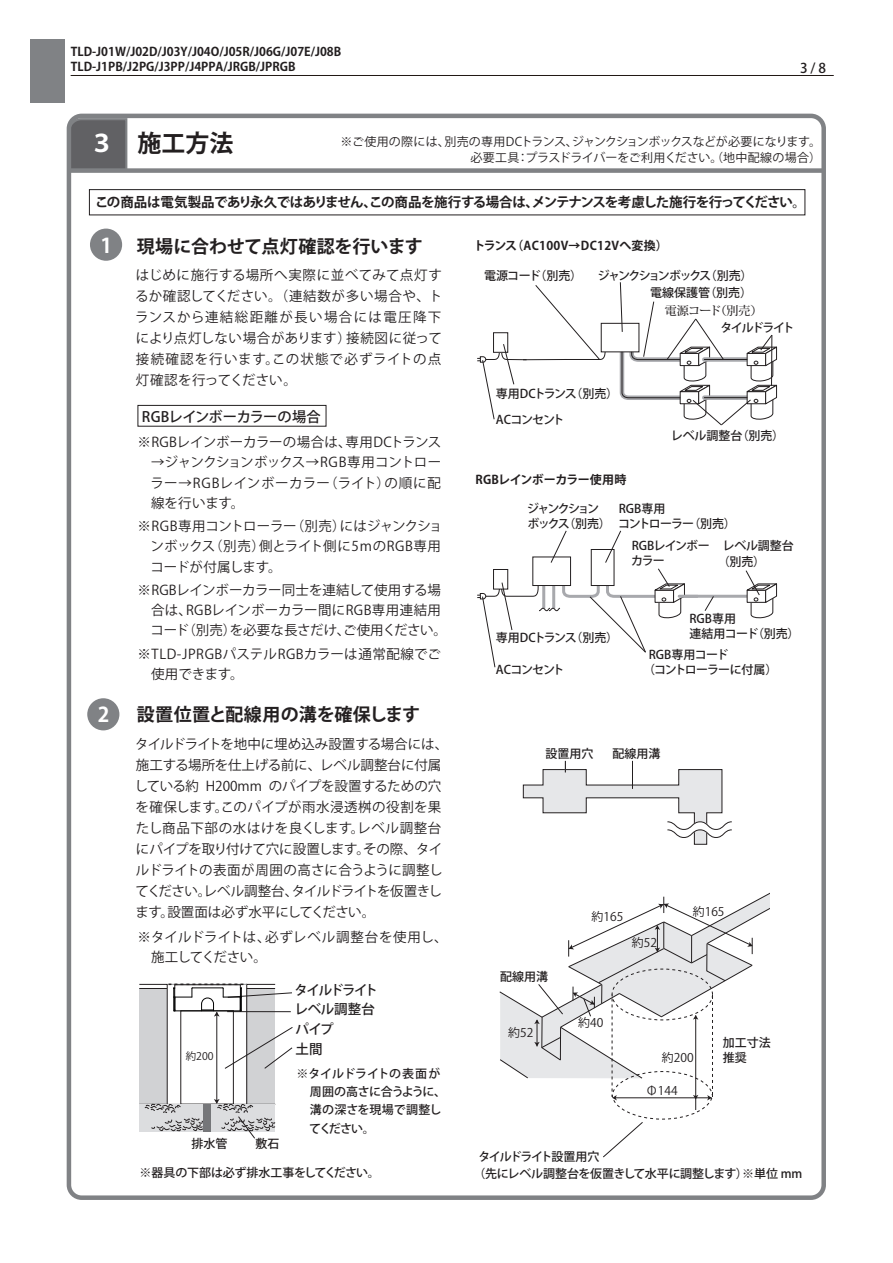
<style>
.page{position:relative;width:893px;height:1263px;background:#fff}
.page>*{position:absolute;margin:0;border:0;box-sizing:border-box;transform-origin:0 0}
.t1{font:700 24px "Koz Go Pro";color:#231f20}
.t2{font:700 24px "Koz Go Pro";color:#fff}
.t3{font:700 20.25px "Koz Go Pro";color:#fff}
.t4{font:700 18px "Koz Go Pro";letter-spacing:-.005em;color:#231f20}
.t5{font:700 18px "Koz Go Pro";letter-spacing:.015em;color:#231f20}
.t6{font:500 14.25px "Koz Go Pro";letter-spacing:-.025em;color:#231f20}
.t7{font:13.5px/21px "Koz Go Pro";color:#231f20;text-align:justify}
.t8{font:700 13.5px "Koz Go Pro";letter-spacing:-.045em;color:#231f20}
.t9{font:13.5px/20.2px "Koz Go Pro";letter-spacing:.04em;color:#231f20}
.t10{font:500 13.5px/19.5px "Koz Go Pro";letter-spacing:-.07em;color:#231f20}
.t11{font:500 12px/18px "Koz Go Pro";letter-spacing:-.025em;color:#231f20}
.t12{font:12px/16.5px "Koz Go Pro";color:#231f20;text-align:right}
.t13{font:700 12px/15px "Koz Go Pro";color:#231f20}
.t14{font:500 12px/15px "Koz Go Pro";letter-spacing:-.05em;color:#231f20}
.t15{font:500 12px "Koz Go Pro";letter-spacing:-.06em;color:#231f20}
.t16{font:700 12px "Koz Go Pro";letter-spacing:.025em;color:#231f20}
.t17{font:500 12px/16.5px "Koz Go Pro";letter-spacing:-.005em;color:#231f20}
.t18{font:500 12px "Koz Go Pro";letter-spacing:-.15em;color:#231f20}
.t19{font:500 12px/15px "Koz Go Pro";letter-spacing:-.155em;color:#231f20}
.t20{font:500 12px/15px "Koz Go Pro";color:#231f20}
.t21{font:700 12px "Koz Go Pro";letter-spacing:-.035em;color:#231f20}
.t22{font:500 12px "Koz Go Pro";letter-spacing:-.09em;color:#231f20}
.t23{font:500 12px/15px "Koz Go Pro";letter-spacing:-.07em;color:#231f20}
.t24{font:500 12px "Koz Min Pr 6 N";letter-spacing:-.05em;color:#231f20}
.t25{font:500 12px "Koz Go Pro";letter-spacing:-.115em;color:#231f20}
.t26{font:10.5px "Koz Go Pro";color:#231f20}
</style>
<div class="page">
<div style="left:30px;top:39px;width:34px;height:64px;background:#808285"></div>
<hr style="left:71px;top:75px;width:763px;height:1px;background:#211814">
<svg style="left:72px;top:119px;width:56px;height:49px"></svg>
<div style="left:67px;top:114px;width:759px;height:1086px;border:4px solid #808285;border-radius:13px"></div>
<div style="left:69px;top:168px;width:755px;height:5px;background:#808285"></div>
<div style="left:90px;top:229px;width:32px;height:32px;background:#808285;border-radius:50%"></div>
<div style="left:87px;top:698px;width:32px;height:32px;background:#808285;border-radius:50%"></div>
<hr style="left:523px;top:359px;width:43px;height:1px;background:#231f20">
<div style="left:493px;top:332px;width:15px;height:21px;border:1px solid #231f20"></div>
<svg style="left:477px;top:344px;width:50px;height:76px"></svg>
<div style="left:601px;top:323px;width:38px;height:29px;border:1px solid #231f20"></div>
<svg style="left:535px;top:285px;width:71px;height:75px"></svg>
<hr style="left:679px;top:595px;width:87px;height:3px;background:#a8a9ad">
<svg style="left:745px;top:570px;width:33px;height:48px"></svg>
<svg style="left:617px;top:282px;width:161px;height:143px"></svg>
<div style="left:89px;top:189px;width:716px;height:26px;border:1px solid #231f20"></div>
<div style="left:138px;top:405px;width:188px;height:22px;border:1px solid #231f20"></div>
<div style="left:694px;top:830px;width:13px;height:14px;background:#e6e7e9"></div>
<div style="left:694px;top:829px;width:13px;height:16px;border:1px solid #231f20"></div>
<svg style="left:523px;top:761px;width:209px;height:77px"></svg>
<svg style="left:499px;top:892px;width:271px;height:265px"></svg>
<svg style="left:139px;top:983px;width:154px;height:156px"></svg>
<div style="left:175px;top:984px;width:66px;height:4px;border:1px solid #231f20"></div>
<svg style="left:477px;top:530px;width:237px;height:137px"></svg>
<p class="t13" style="left:71px;top:45px;width:272px">TLD-J01W/J02D/J03Y/J04O/J05R/J06G/J07E/J08B<br>TLD-J1PB/J2PG/J3PP/J4PPA/JRGB/JPRGB</p>
<p class="t10" style="left:800px;top:59px;width:28px">3 / 8</p>
<h1 class="t2" style="left:90px;top:128px;width:26px">３</h1>
<h1 class="t1" style="left:137px;top:128px;width:97px">施工方法</h1>
<p class="t12" style="left:340px;top:133px;width:482px">※ご使用の際には、別売の専用DCトランス、ジャンクションボックスなどが必要になります。必要工具：プラスドライバーをご利用ください。（地中配線の場合）</p>
<p class="t8" style="left:95px;top:194px;width:713px">この商品は電気製品であり永久ではありません、この商品を施行する場合は、メンテナンスを考慮した施行を行ってください。</p>
<h2 class="t3" style="left:100px;top:232px;width:13px">1</h2>
<h2 class="t3" style="left:98px;top:702px;width:13px">2</h2>
<h3 class="t4" style="left:137px;top:234px;width:287px">現場に合わせて点灯確認を行います</h3>
<p class="t7" style="left:135px;top:265px;width:309px">はじめに施行する場所へ実際に並べてみて点灯するか確認してください。（連結数が多い場合や、トランスから連結総距離が長い場合には電圧降下により点灯しない場合があります）接続図に従って接続確認を行います。この状態で必ずライトの点灯確認を行ってください。</p>
<p class="t6" style="left:142px;top:407px;width:180px">RGBレインボーカラーの場合</p>
<p class="t7" style="left:138px;top:432px;width:305px">※RGBレインボーカラーの場合は、専用DCトランス</p>
<p class="t7" style="left:150px;top:453px;width:292px;line-height:20.2px">→ジャンクションボックス→RGB専用コントローラー→RGBレインボーカラー（ライト）の順に配線を行います。</p>
<p class="t7" style="left:150px;top:516px;width:294px;line-height:20.2px;text-indent:-13px">※RGB専用コントローラー（別売）にはジャンクションボックス（別売）側とライト側に5mのRGB専用コードが付属します。</p>
<p class="t7" style="left:151px;top:580px;width:298px;line-height:20.2px;text-align:left;text-indent:-13px">※RGBレインボーカラー同士を連結して使用する場合は、RGBレインボーカラー間にRGB専用連結用コード（別売）を必要な長さだけ、ご使用ください。</p>
<p class="t9" style="left:151px;top:644px;width:291px;text-indent:-14px">※TLD-JPRGBパステルRGBカラーは通常配線でご使用できます。</p>
<h3 class="t5" style="left:137px;top:703px;width:285px">設置位置と配線用の溝を確保します</h3>
<p class="t7" style="left:135px;top:734px;width:315px;text-align:left">タイルドライトを地中に埋め込み設置する場合には、施工する場所を仕上げる前に、レベル調整台に付属している約 H200mm のパイプを設置するための穴を確保します。このパイプが雨水浸透桝の役割を果たし商品下部の水はけを良くします。レベル調整台にパイプを取り付けて穴に設置します。その際、タイルドライトの表面が周囲の高さに合うように調整してください。レベル調整台、タイルドライトを仮置きします。設置面は必ず水平にしてください。</p>
<p class="t7" style="left:151px;top:927px;width:298px;line-height:20.2px;text-indent:-14px">※タイルドライトは、必ずレベル調整台を使用し、施工してください。</p>
<p class="t16" style="left:473px;top:238px;width:196px">トランス（AC100V→DC12Vへ変換）</p>
<p class="t11" style="left:484px;top:267px;width:100px">電源コード（別売）</p>
<p class="t18" style="left:598px;top:267px;width:156px">ジャンクションボックス（別売）</p>
<p class="t11" style="left:650px;top:284px;width:103px">電線保護管（別売）</p>
<p class="t24" style="left:665px;top:304px;width:99px">電源コード（別売）</p>
<p class="t25" style="left:720px;top:320px;width:76px">タイルドライト</p>
<p class="t15" style="left:496px;top:386px;width:124px">専用DCトランス（別売）</p>
<p class="t22" style="left:496px;top:412px;width:70px">ACコンセント</p>
<p class="t21" style="left:475px;top:472px;width:153px">RGBレインボーカラー使用時</p>
<p class="t17" style="left:671px;top:428px;width:115px">レベル調整台（別売）</p>
<p class="t19" style="left:527px;top:501px;width:85px">ジャンクションボックス（別売）</p>
<p class="t14" style="left:618px;top:501px;width:119px">RGB専用<br>コントローラー（別売）</p>
<p class="t15" style="left:496px;top:630px;width:124px">専用DCトランス（別売）</p>
<p class="t22" style="left:496px;top:662px;width:70px">ACコンセント</p>
<p class="t23" style="left:631px;top:538px;width:80px">RGBレインボーカラー</p>
<p class="t17" style="left:718px;top:537px;width:78px;text-indent:5px">レベル調整台（別売）</p>
<p class="t20" style="left:689px;top:612px;width:112px">RGB専用<br>連結用コード（別売）</p>
<p class="t14" style="left:643px;top:647px;width:136px;text-indent:6px">RGB専用コード<br>（コントローラーに付属）</p>
<p class="t11" style="left:545px;top:745px;width:49px">設置用穴</p>
<p class="t11" style="left:612px;top:745px;width:49px">配線用溝</p>
<p class="t12" style="left:592px;top:909px;width:33px">約165</p>
<p class="t12" style="left:632px;top:934px;width:27px">約52</p>
<p class="t12" style="left:693px;top:903px;width:33px">約165</p>
<p class="t11" style="left:500px;top:968px;width:49px">配線用溝</p>
<p class="t10" style="left:294px;top:981px;width:85px">タイルドライトレベル調整台パイプ<br>土間</p>
<p class="t12" style="left:578px;top:1015px;width:27px">約40</p>
<p class="t12" style="left:508px;top:1025px;width:27px">約52</p>
<p class="t26" style="left:186px;top:1049px;width:29px">約200</p>
<p class="t12" style="left:662px;top:1049px;width:33px">約200</p>
<p class="t11" style="left:309px;top:1066px;width:138px;text-indent:-13px">※タイルドライトの表面が周囲の高さに合うように、溝の深さを現場で調整してください。</p>
<p class="t12" style="left:646px;top:1083px;width:33px">Φ144</p>
<p class="t11" style="left:723px;top:1036px;width:49px;line-height:14.4px">加工寸法推奨</p>
<p class="t11" style="left:192px;top:1135px;width:37px">排水管</p>
<p class="t11" style="left:255px;top:1135px;width:25px">敷石</p>
<p class="t11" style="left:139px;top:1164px;width:242px">※器具の下部は必ず排水工事をしてください。</p>
<p class="t11" style="left:473px;top:1149px;width:330px;line-height:16.5px;text-indent:5px">タイルドライト設置用穴<br>（先にレベル調整台を仮置きして水平に調整します）※単位 mm</p>
</div>
